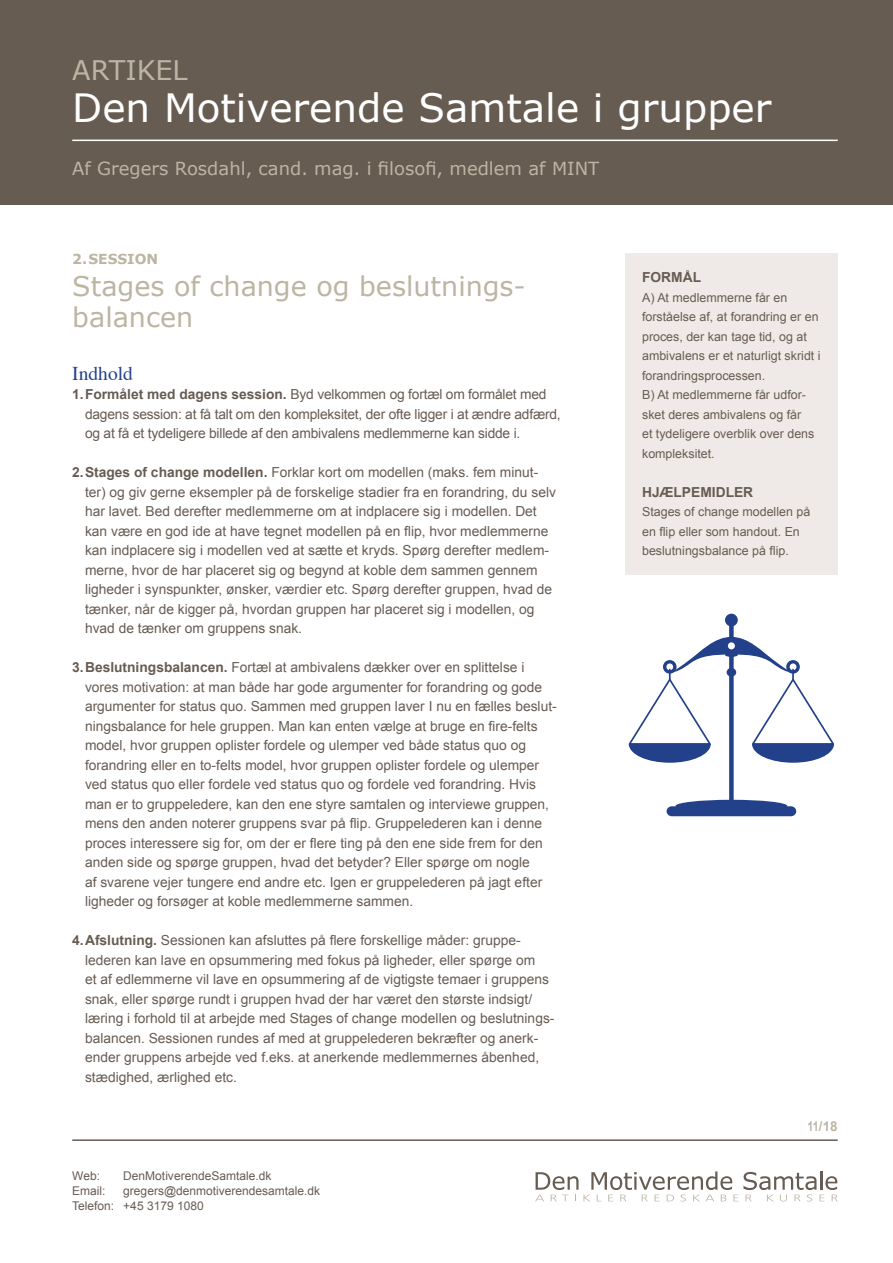
<style>
.page{position:relative;width:893px;height:1263px;background:#fff}
.page>*{position:absolute;margin:0;border:0;box-sizing:border-box;transform-origin:0 0}
.t1{font:39px "Verdana";color:#fff}
.t2{font:27px/31.5px "Verdana";color:#bcb5a4}
.t3{font:19.5px "Times";color:#23418b}
.t4{font:18px "Verdana";color:#bcb5a4}
.t5{font:13.8px/19.5px "Arial";color:#675c52}
.t6{font:700 13.8px "Arial";color:#675c52}
.t7{font:700 13.8px "Verdana";color:#bcb5a4}
.t8{font:700 13.5px "Arial";color:#bcb5a4;scale:.8 1}
.t9{font:12.45px/19.5px "Arial";color:#675c52}
.t10{font:12px/15px "Arial";color:#675c52}
.s1{font-weight:700}
</style>
<div class="page">
<div style="left:0;top:0;width:893px;height:204px;background:#675c52"></div>
<hr style="left:72px;top:140px;width:766px;height:1px;background:#fff">
<hr style="left:72px;top:1139px;width:766px;height:2px;background:#675c52">
<svg style="left:535px;top:1171px;width:303px;height:30px"></svg>
<div style="left:625px;top:254px;width:213px;height:321px;background:#efeae7"></div>
<div style="left:729px;top:623px;width:5px;height:185px;background:#23408a"></div>
<div style="left:725px;top:614px;width:13px;height:12px;background:#23408a;border-radius:50%"></div>
<svg style="left:628px;top:637px;width:206px;height:126px"></svg>
<div style="left:675px;top:800px;width:112px;height:12px;background:#23408a;border-radius:50%"></div>
<div style="left:667px;top:806px;width:129px;height:10px;background:#23408a;border-radius:5px"></div>
<h2 class="t2" style="left:72px;top:54px;width:117px">ARTIKEL</h2>
<h1 class="t1" style="left:72px;top:81px;width:701px">Den Motiverende Samtale i grupper</h1>
<h3 class="t4" style="left:72px;top:156px;width:528px">Af Gregers Rosdahl, cand. mag. i filosofi, medlem af MINT</h3>
<p class="t7" style="left:72px;top:249px;width:87px">2.SESSION</p>
<h2 class="t2" style="left:72px;top:270px;width:455px">Stages of change og beslutnings&shy;balancen</h2>
<h3 class="t3" style="left:72px;top:355px;width:62px">Indhold</h3>
<p class="t5" style="left:85px;top:385px;width:477px;text-indent:-13px"><span class="s1">1.Formålet med dagens session.</span> Byd velkommen og fortæl om formålet med dagens session: at få talt om den kompleksitet, der ofte ligger i at ændre adfærd, og at få et tydeligere billede af den ambivalens medlemmerne kan sidde i.</p>
<p class="t5" style="left:85px;top:463px;width:472px;text-indent:-13px"><span class="s1">2.Stages of change modellen.</span> Forklar kort om modellen (maks. fem minut&shy;ter) og giv gerne eksempler på de forskelige stadier fra en forandring, du selv har lavet. Bed derefter medlemmerne om at indplacere sig i modellen. Det kan være en god ide at have tegnet modellen på en flip, hvor medlemmerne kan indplacere sig i modellen ved at sætte et kryds. Spørg derefter medlem&shy;merne, hvor de har placeret sig og begynd at koble dem sammen gennem ligheder i synspunkter, ønsker, værdier etc. Spørg derefter gruppen, hvad de tænker, når de kigger på, hvordan gruppen har placeret sig i modellen, og hvad de tænker om gruppens snak.</p>
<p class="t5" style="left:85px;top:658px;width:473px;text-indent:-13px"><span class="s1">3.Beslutningsbalancen.</span> Fortæl at ambivalens dækker over en splittelse i vores motivation: at man både har gode argumenter for forandring og gode argumenter for status quo. Sammen med gruppen laver I nu en fælles beslut&shy;ningsbalance for hele gruppen. Man kan enten vælge at bruge en fire-felts model, hvor gruppen oplister fordele og ulemper ved både status quo og forandring eller en to-felts model, hvor gruppen oplister fordele og ulemper ved status quo eller fordele ved status quo og fordele ved forandring. Hvis man er to gruppeledere, kan den ene styre samtalen og interviewe gruppen, mens den anden noterer gruppens svar på flip. Gruppelederen kan i denne proces interessere sig for, om der er flere ting på den ene side frem for den anden side og spørge gruppen, hvad det betyder? Eller spørge om nogle<br>af svarene vejer tungere end andre etc. Igen er gruppelederen på jagt efter ligheder og forsøger at koble medlemmerne sammen.</p>
<p class="t5" style="left:85px;top:931px;width:471px;text-indent:-13px"><span class="s1">4.Afslutning.</span> Sessionen kan afsluttes på flere forskellige måder: gruppe&shy;lederen kan lave en opsummering med fokus på ligheder, eller spørge om<br>et af edlemmerne vil lave en opsummering af de vigtigste temaer i gruppens snak, eller spørge rundt i gruppen hvad der har været den største indsigt/ læring i forhold til at arbejde med Stages of change modellen og beslutnings&shy;balancen. Sessionen rundes af med at gruppelederen bekræfter og anerk&shy;ender gruppens arbejde ved f.eks. at anerkende medlemmernes åbenhed, stædighed, ærlighed etc.</p>
<p class="t10" style="left:72px;top:1168px;width:29px">Web:</p>
<p class="t10" style="left:123px;top:1168px;width:150px">DenMotiverendeSamtale.dk</p>
<p class="t10" style="left:72px;top:1183px;width:35px">Email:</p>
<p class="t10" style="left:72px;top:1183px;width:249px;text-indent:51px">gregers@denmotiverendesamtale.dk<br>Telefon: +45 3179 1080</p>
<p class="t6" style="left:642px;top:268px;width:61px">FORMÅL</p>
<p class="t9" style="left:642px;top:288px;width:180px">A) At medlemmerne får en forståelse af, at forandring er en proces, der kan tage tid, og at ambivalens er et naturligt skridt i forandringsprocessen.<br>B) At medlemmerne får udfor&shy;sket deres ambivalens og får<br>et tydeligere overblik over dens kompleksitet.</p>
<p class="t6" style="left:642px;top:483px;width:113px">HJÆLPEMIDLER</p>
<p class="t9" style="left:642px;top:502px;width:170px">Stages of change modellen på en flip eller som handout. En beslutningsbalance på flip.</p>
<p class="t8" style="left:807px;top:1117px;width:39px">11/18</p>
</div>
